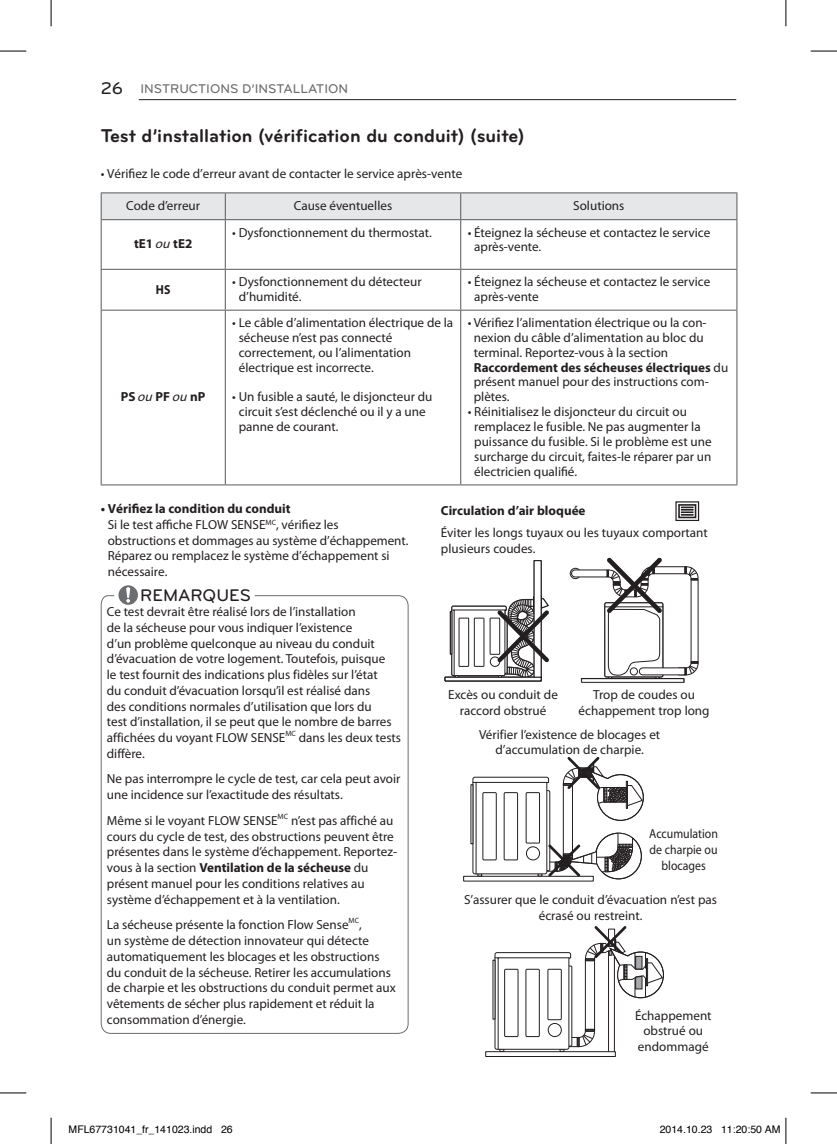
<style>
.page{position:relative;width:837px;height:1144px;background:#fff}
.page>*{position:absolute;margin:0;border:0;box-sizing:border-box;transform-origin:0 0}
.t1{font:700 19.25px "Bryant LG";color:#231f20}
.t2{font:500 17.5px "Bryant LG";color:#231f20}
.t3{font:13.12px/15.8px "Myriad Pro";color:#231f20}
.t4{font:700 13.12px "Myriad Pro";color:#231f20}
.t5{font:13.12px/15.8px "Myriad Pro";color:#231f20;text-align:center;scale:.9 1}
.t6{font:500 13.12px "Bryant LG";color:#6c6d70}
.t7{font:700 13.12px "Myriad Pro";color:#231f20;scale:.9 1}
.t8{font:10.5px "Helvetica";color:#000}
.t9{font:7.7px "Myriad Pro";color:#231f20}
.s1{font-weight:400;font-style:italic}
.s2{font-weight:700}
</style>
<div class="page">
<hr style="left:139px;top:99px;width:597px;height:1px;background:#231f20">
<hr style="left:101px;top:192px;width:124px;height:1px;background:#57585a">
<hr style="left:225px;top:192px;width:235px;height:1px;background:#57585a">
<hr style="left:460px;top:192px;width:277px;height:1px;background:#57585a">
<div style="left:101px;top:193px;width:636px;height:26px;background:#e6e7e9"></div>
<hr style="left:101px;top:219px;width:124px;height:1px;background:#57585a">
<hr style="left:101px;top:220px;width:1px;height:49px;background:#57585a">
<hr style="left:225px;top:219px;width:235px;height:1px;background:#57585a">
<hr style="left:225px;top:220px;width:1px;height:49px;background:#57585a">
<hr style="left:460px;top:219px;width:277px;height:1px;background:#57585a">
<hr style="left:460px;top:220px;width:1px;height:49px;background:#57585a">
<hr style="left:736px;top:220px;width:1px;height:49px;background:#57585a">
<hr style="left:101px;top:269px;width:124px;height:1px;background:#57585a">
<hr style="left:101px;top:270px;width:1px;height:40px;background:#57585a">
<hr style="left:225px;top:269px;width:235px;height:1px;background:#57585a">
<hr style="left:225px;top:270px;width:1px;height:40px;background:#57585a">
<hr style="left:460px;top:269px;width:277px;height:1px;background:#57585a">
<hr style="left:460px;top:270px;width:1px;height:40px;background:#57585a">
<hr style="left:736px;top:270px;width:1px;height:40px;background:#57585a">
<hr style="left:101px;top:310px;width:124px;height:1px;background:#57585a">
<hr style="left:101px;top:311px;width:1px;height:173px;background:#57585a">
<hr style="left:225px;top:310px;width:235px;height:1px;background:#57585a">
<hr style="left:225px;top:311px;width:1px;height:173px;background:#57585a">
<hr style="left:460px;top:310px;width:277px;height:1px;background:#57585a">
<hr style="left:460px;top:311px;width:1px;height:173px;background:#57585a">
<hr style="left:736px;top:311px;width:1px;height:173px;background:#57585a">
<hr style="left:101px;top:484px;width:124px;height:1px;background:#57585a">
<hr style="left:225px;top:484px;width:235px;height:1px;background:#57585a">
<hr style="left:460px;top:484px;width:277px;height:1px;background:#57585a">
<div style="left:675px;top:501px;width:24px;height:20px;border:1px solid #231f20"></div>
<svg style="left:678px;top:504px;width:19px;height:15px"></svg>
<svg style="left:450px;top:595px;width:98px;height:84px"></svg>
<div style="left:490px;top:657px;width:9px;height:9px;border:1px solid #231f20;border-radius:50%"></div>
<div style="left:569px;top:568px;width:11px;height:11px;border:1px solid #231f20;border-radius:50%"></div>
<div style="left:581px;top:678px;width:103px;height:5px;border:1px solid #231f20"></div>
<svg style="left:570px;top:558px;width:128px;height:121px"></svg>
<div style="left:485px;top:1051px;width:130px;height:6px;border:1px solid #231f20"></div>
<svg style="left:494px;top:926px;width:169px;height:126px"></svg>
<svg style="left:472px;top:757px;width:171px;height:122px"></svg>
<svg style="left:118px;top:585px;width:20px;height:10px"></svg>
<svg style="left:100px;top:595px;width:309px;height:439px"></svg>
<svg style="left:0;top:51px;width:26px;height:1px"></svg>
<svg style="left:810px;top:51px;width:26px;height:1px"></svg>
<svg style="left:0;top:1092px;width:26px;height:1px"></svg>
<svg style="left:810px;top:1092px;width:26px;height:1px"></svg>
<svg style="left:51px;top:0;width:1px;height:26px"></svg>
<svg style="left:51px;top:1118px;width:1px;height:26px"></svg>
<svg style="left:785px;top:0;width:1px;height:26px"></svg>
<svg style="left:785px;top:1118px;width:1px;height:26px"></svg>
<h2 class="t2" style="left:101px;top:77px;width:24px">26</h2>
<h1 class="t1" style="left:101px;top:123px;width:425px">Test d’installation (vérification du conduit) (suite)</h1>
<p class="t3" style="left:101px;top:165px;width:363px">• Vérifiez le code d’erreur avant de contacter le service après-vente</p>
<p class="t6" style="left:140px;top:81px;width:75px">INSTRUCTIONS</p>
<p class="t6" style="left:242px;top:81px;width:51px">D’INSTALLA</p>
<p class="t6" style="left:316px;top:81px;width:17px">TION</p>
<p class="t3" style="left:126px;top:198px;width:75px">Code d’erreur</p>
<p class="t3" style="left:294px;top:198px;width:100px">Cause éventuelles</p>
<p class="t3" style="left:573px;top:198px;width:53px">Solutions</p>
<p class="t4" style="left:134px;top:235px;width:60px">tE1<span class="s1">ou</span>tE2</p>
<p class="t3" style="left:232px;top:224px;width:201px">• Dysfonctionnement du thermostat.</p>
<p class="t3" style="left:474px;top:224px;width:237px;line-height:14.9px;text-indent:-6px">• Éteignez la sécheuse et contactez le service après-vente.</p>
<p class="t7" style="left:156px;top:281px;width:18px">HS</p>
<p class="t3" style="left:239px;top:274px;width:184px;line-height:14.9px;text-indent:-6px">• Dysfonctionnement du détecteur d’humidité.</p>
<p class="t3" style="left:474px;top:274px;width:237px;line-height:14.9px;text-indent:-6px">• Éteignez la sécheuse et contactez le service après-vente</p>
<p class="t3" style="left:473px;top:315px;width:256px;line-height:14.9px;text-indent:-6px">• Vérifiez l’alimentation électrique ou la con&shy;nexion du câble d’alimentation au bloc du terminal. Reportez-vous à la section <span class="s2">Raccordement des sécheuses électriques</span> du présent manuel pour des instructions com&shy;plètes.</p>
<p class="t3" style="left:474px;top:404px;width:239px;line-height:14.9px;text-indent:-6px">• Réinitialisez le disjoncteur du circuit ou remplacez le fusible. Ne pas augmenter la puissance du fusible. Si le problème est une surcharge du circuit, faites-le réparer par un électricien qualifié.</p>
<p class="t4" style="left:441px;top:502px;width:146px">Circulation d’air bloquée</p>
<p class="t3" style="left:441px;top:525px;width:268px">Éviter les longs tuyaux ou les tuyaux comportant plusieurs coudes.</p>
<p class="t3" style="left:239px;top:315px;width:216px;line-height:14.9px;text-indent:-6px">• Le câble d’alimentation électrique de la sécheuse n’est pas connecté correctement, ou l’alimentation électrique est incorrecte.</p>
<p class="t3" style="left:239px;top:389px;width:195px;line-height:14.9px;text-indent:-6px">• Un fusible a sauté, le disjoncteur du circuit s’est déclenché ou il y a une panne de courant.</p>
<p class="t4" style="left:121px;top:388px;width:86px">PS<span class="s1">ou</span>PF<span class="s1">ou</span>nP</p>
<p class="t3" style="left:108px;top:501px;width:302px;text-indent:-7px"><span class="s2">• Vérifiez la condition du conduit<br></span>Si le test affiche FLOW SENSE<sup>MC</sup>, vérifiez les obstructions et dommages au système d’échappement.<br>Réparez ou remplacez le système d’échappement si nécessaire.</p>
<h2 class="t2" style="left:140px;top:584px;width:13px">REMAR</h2>
<h2 class="t2" style="left:202px;top:584px;width:38px">QUES</h2>
<p class="t3" style="left:107px;top:603px;width:286px">Ce test devrait être réalisé lors de l’installation<br>de la sécheuse pour vous indiquer l’existence<br>d’un problème quelconque au niveau du conduit d’évacuation de votre logement. Toutefois, puisque le test fournit des indications plus fidèles sur l’état du conduit d’évacuation lorsqu’il est réalisé dans des conditions normales d’utilisation que lors du test d’installation, il se peut que le nombre de barres affichées du voyant FLOW SENSE</p>
<p class="t9" style="left:285px;top:728px;width:12px">MC</p>
<p class="t3" style="left:299px;top:729px;width:104px">dans les deux tests</p>
<p class="t3" style="left:107px;top:740px;width:295px;line-height:25.7px">diffère.<br>Ne pas interrompre le cycle de test, car cela peut avoir</p>
<p class="t3" style="left:107px;top:782px;width:237px;line-height:25.7px">une incidence sur l’exactitude des résultats.<br>Même si le voyant FLOW SENSE</p>
<p class="t9" style="left:277px;top:811px;width:12px">MC</p>
<p class="t3" style="left:107px;top:812px;width:291px;text-indent:184px">n’est pas affiché au cours du cycle de test, des obstructions peuvent être présentes dans le système d’échappement. Reportez&shy;vous à la section <span class="s2">Ventilation de la sécheuse</span> du présent manuel pour les conditions relatives au système d’échappement et à la ventilation.</p>
<p class="t3" style="left:107px;top:917px;width:243px">La sécheuse présente la fonction Flow Sense</p>
<p class="t9" style="left:348px;top:916px;width:12px">MC</p>
<p class="t3" style="left:107px;top:917px;width:290px;text-indent:252px">,<br>un système de détection innovateur qui détecte automatiquement les blocages et les obstructions du conduit de la sécheuse. Retirer les accumulations de charpie et les obstructions du conduit permet aux vêtements de sécher plus rapidement et réduit la consommation d’énergie.</p>
<p class="t3" style="left:448px;top:686px;width:111px;text-align:center">Excès ou conduit de raccord obstrué</p>
<p class="t3" style="left:578px;top:686px;width:132px;text-align:center">Trop de coudes ou échappement trop long</p>
<p class="t3" style="left:479px;top:726px;width:183px;text-align:center">Vérifier l’existence de blocages et d’accumulation de charpie.</p>
<p class="t5" style="left:649px;top:826px;width:78px">Accumulation de charpie ou blocages</p>
<p class="t3" style="left:464px;top:891px;width:254px;text-align:center">S’assurer que le conduit d’évacuation n’est pas écrasé ou restreint.</p>
<p class="t3" style="left:634px;top:1007px;width:78px;text-align:center">Échappement obstrué ou endommagé</p>
<p class="t8" style="left:69px;top:1121px;width:166px">MFL67731041_fr_141023.indd 26</p>
<p class="t8" style="left:659px;top:1121px;width:122px">2014.10.23 11:20:50 AM</p>
</div>
